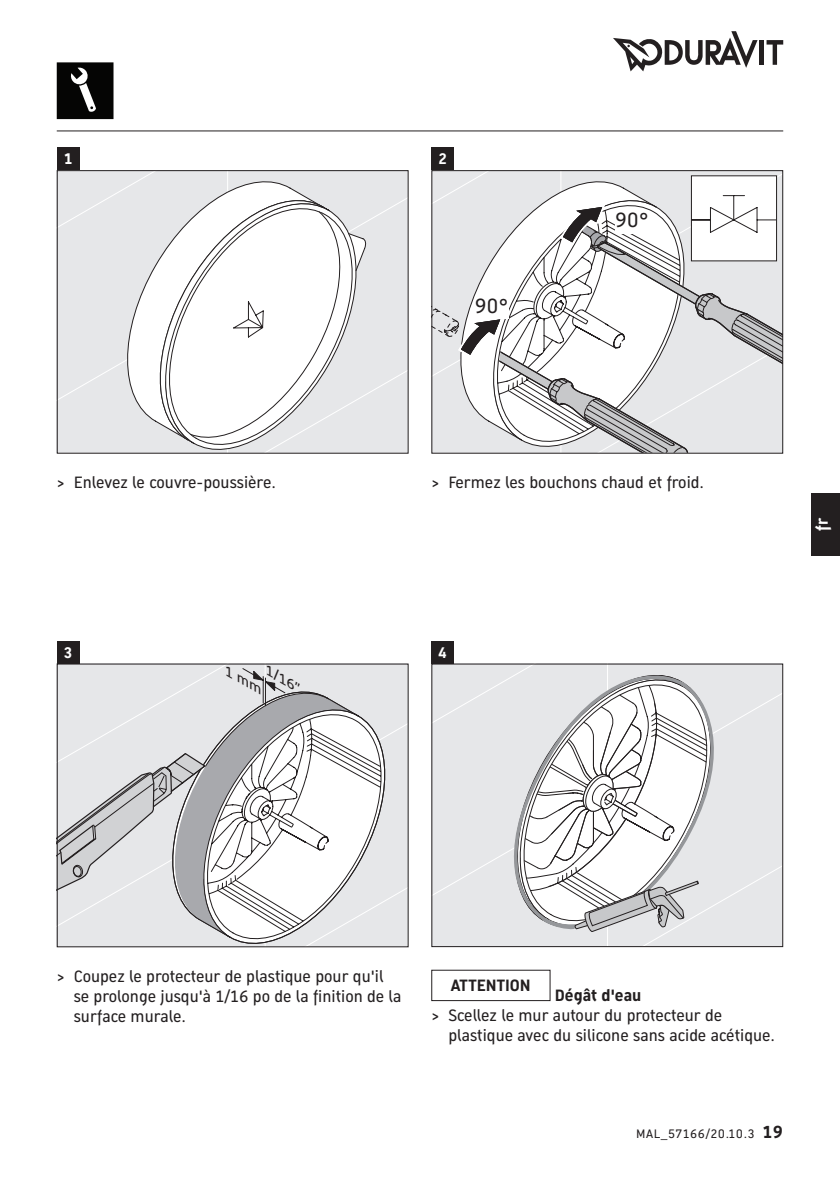
<style>
.page{position:relative;width:840px;height:1191px;background:#fff}
.page>*{position:absolute;margin:0;border:0;box-sizing:border-box;transform-origin:0 0}
.t1{font:20px "Dura Sans 2014 c";color:#231f20}
.t2{font:16px/20px "Dura Sans 2014 c";color:#231f20}
.t3{font:700 16px "Dura Sans 2014 c";color:#231f20}
.t4{font:700 16px "Dura Sans 2014 c";color:#fff}
.t5{font:700 15px "Dura Sans 2014 c";color:#fff}
.t6{font:italic 12.2px "Dura Sans 2014 c";color:#231f20;scale:1.33 1}
.t7{font:12px "Dura Sans 2014 c";letter-spacing:.05em;color:#231f20}
.s1{font-weight:700;font-size:17px}
</style>
<div class="page">
<div style="left:394px;top:665px;width:12px;height:280px;background:#e6e7e9"></div>
<div style="left:59px;top:172px;width:347px;height:280px;background:#e6e7e9"></div>
<svg style="left:117px;top:172px;width:207px;height:269px"></svg>
<svg style="left:160px;top:441px;width:188px;height:7px"></svg>
<svg style="left:150px;top:185px;width:216px;height:256px"></svg>
<svg style="left:433px;top:172px;width:347px;height:280px"></svg>
<div style="left:433px;top:665px;width:347px;height:280px;background:#e6e7e9"></div>
<svg style="left:493px;top:665px;width:242px;height:271px;background:#e3e4e6"></svg>
<svg style="left:514px;top:670px;width:185px;height:263px"></svg>
<div style="left:431px;top:969px;width:119px;height:32px;border:1px solid #231f20"></div>
<hr style="left:759px;top:40px;width:4px;height:25px;background:#231f20">
<svg style="left:766px;top:40px;width:16px;height:25px"></svg>
<svg style="left:613px;top:31px;width:144px;height:40px"></svg>
<hr style="left:57px;top:130px;width:725px;height:1px;background:#231f20">
<div style="left:811px;top:493px;width:28px;height:63px;background:#231f20"></div>
<div style="left:57px;top:170px;width:351px;height:284px;border:1px solid #231f20"></div>
<div style="left:431px;top:170px;width:351px;height:284px;border:1px solid #231f20"></div>
<svg style="left:57px;top:62px;width:56px;height:57px;background:#222221"></svg>
<div style="left:431px;top:641px;width:23px;height:22px;background:#231f20"></div>
<div style="left:57px;top:641px;width:22px;height:22px;background:#231f20"></div>
<div style="left:431px;top:147px;width:23px;height:23px;background:#231f20"></div>
<div style="left:57px;top:147px;width:22px;height:23px;background:#231f20"></div>
<svg style="left:57px;top:665px;width:337px;height:281px"></svg>
<p class="t5" style="left:64px;top:149px;width:10px">1</p>
<p class="t5" style="left:438px;top:149px;width:10px">2</p>
<p class="t5" style="left:64px;top:149px;width:10px">X</p>
<p class="t5" style="left:438px;top:149px;width:10px">X</p>
<p class="t1" style="left:474px;top:292px;width:35px">90°</p>
<p class="t1" style="left:614px;top:207px;width:35px">90°</p>
<p class="t2" style="left:57px;top:473px;width:220px">&gt; Enlevez le couvre-poussière.</p>
<p class="t2" style="left:431px;top:473px;width:274px">&gt; Fermez les bouchons chaud et froid.</p>
<p class="t5" style="left:64px;top:642px;width:10px">3</p>
<p class="t5" style="left:438px;top:642px;width:10px">4</p>
<p class="t5" style="left:64px;top:642px;width:10px">X</p>
<p class="t5" style="left:438px;top:642px;width:10px">X</p>
<p class="t6" style="left:272px;top:663px;width:31px;rotate:30deg">1/16”</p>
<p class="t4" style="left:810px;top:531px;width:14px;rotate:-90deg">fr</p>
<p class="t2" style="left:74px;top:966px;width:329px;text-indent:-17px">&gt; Coupez le protecteur de plastique pour qu'il se prolonge jusqu'à 1/16 po de la finition de la surface murale.</p>
<p class="t3" style="left:450px;top:974px;width:81px">ATTENTION</p>
<p class="t3" style="left:554px;top:984px;width:88px">Dégât d'eau</p>
<p class="t2" style="left:448px;top:1005px;width:328px;text-indent:-17px">&gt; Scellez le mur autour du protecteur de plastique avec du silicone sans acide acétique.</p>
<p class="t7" style="left:636px;top:1125px;width:148px">MAL_57166/20.10.3 <span class="s1">19</span></p>
</div>
